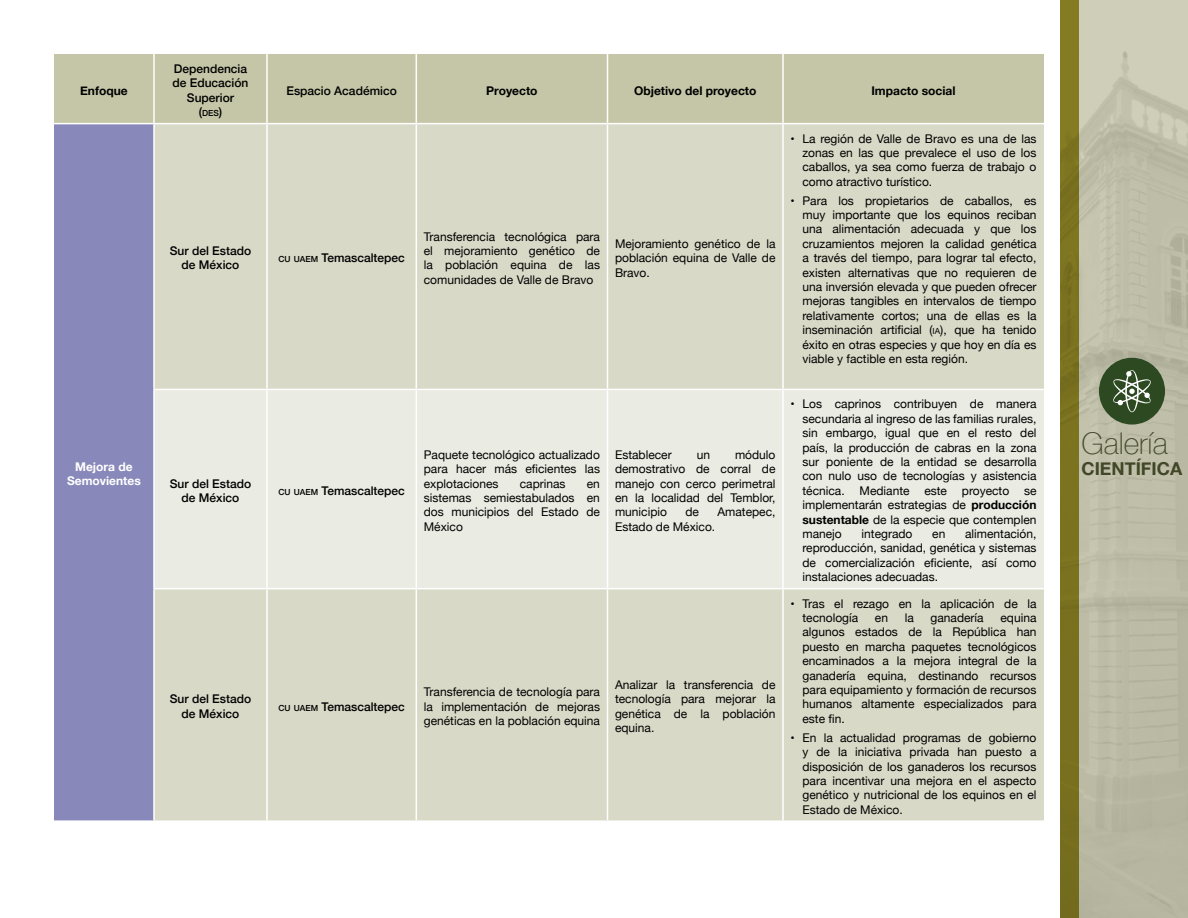
<style>
.page{position:relative;width:1188px;height:918px;background:#fff}
.page>*{position:absolute;margin:0;border:0;box-sizing:border-box;transform-origin:0 0}
.t1{font:100 30px "Helvetica Neue";color:#414727}
.t2{font:700 17.85px "Helvetica Neue";color:#414727}
.t3{font:12px/14.4px "Helvetica Neue";color:#000;text-align:justify}
.t4{font:500 12px/14.4px "Helvetica Neue";color:#000;text-align:center}
.t5{font:700 12px "Helvetica Neue";color:#000}
.t6{font:700 12px/14.4px "Helvetica Neue";color:#fff;text-align:center}
.t7{font:500 8.4px "Helvetica Neue";color:#000}
.s1{font-size:12px}
.s2{font-size:8.4px}
.s3{font-weight:700}
</style>
<div class="page">
<img style="left:1079px;top:0;width:109px;height:918px">
<div style="left:1099px;top:358px;width:66px;height:67px;background:#2c4921;border-radius:50%"></div>
<svg style="left:1113px;top:370px;width:38px;height:42px"></svg>
<div style="left:1060px;top:0;width:19px;height:918px;background:#7a721f"></div>
<div style="left:54px;top:54px;width:990px;height:69px;background:#c5c6a7"></div>
<div style="left:54px;top:124px;width:100px;height:697px;background:#8889ba"></div>
<div style="left:155px;top:124px;width:889px;height:696px;background:#d8d9c7"></div>
<div style="left:155px;top:390px;width:889px;height:198px;background:#eaebe2"></div>
<hr style="left:153px;top:389px;width:114px;height:1px;background:#fff">
<hr style="left:267px;top:389px;width:149px;height:1px;background:#fff">
<hr style="left:416px;top:389px;width:192px;height:1px;background:#fff">
<hr style="left:608px;top:389px;width:175px;height:1px;background:#fff">
<hr style="left:783px;top:389px;width:261px;height:1px;background:#fff">
<hr style="left:153px;top:588px;width:114px;height:1px;background:#fff">
<hr style="left:267px;top:588px;width:149px;height:1px;background:#fff">
<hr style="left:416px;top:588px;width:192px;height:1px;background:#fff">
<hr style="left:608px;top:588px;width:175px;height:1px;background:#fff">
<hr style="left:783px;top:588px;width:261px;height:1px;background:#fff">
<hr style="left:54px;top:820px;width:100px;height:2px;background:#fff">
<hr style="left:153px;top:54px;width:2px;height:69px;background:#fff">
<hr style="left:266px;top:54px;width:2px;height:69px;background:#fff">
<hr style="left:416px;top:54px;width:1px;height:69px;background:#fff">
<hr style="left:607px;top:54px;width:1px;height:69px;background:#fff">
<hr style="left:782px;top:54px;width:2px;height:69px;background:#fff">
<hr style="left:153px;top:124px;width:2px;height:265px;background:#fff">
<hr style="left:266px;top:124px;width:2px;height:265px;background:#fff">
<hr style="left:416px;top:124px;width:1px;height:265px;background:#fff">
<hr style="left:607px;top:124px;width:1px;height:265px;background:#fff">
<hr style="left:782px;top:124px;width:2px;height:265px;background:#fff">
<hr style="left:153px;top:390px;width:2px;height:198px;background:#fff">
<hr style="left:266px;top:390px;width:2px;height:198px;background:#fff">
<hr style="left:416px;top:390px;width:1px;height:198px;background:#fff">
<hr style="left:607px;top:390px;width:1px;height:198px;background:#fff">
<hr style="left:782px;top:390px;width:2px;height:198px;background:#fff">
<hr style="left:153px;top:589px;width:2px;height:231px;background:#fff">
<hr style="left:266px;top:589px;width:2px;height:231px;background:#fff">
<hr style="left:416px;top:589px;width:1px;height:231px;background:#fff">
<hr style="left:607px;top:589px;width:1px;height:231px;background:#fff">
<hr style="left:782px;top:589px;width:2px;height:231px;background:#fff">
<p class="t5" style="left:80px;top:81px;width:49px">Enfoque</p>
<p class="t6" style="left:67px;top:460px;width:75px">Mejora de<br>Semovientes</p>
<p class="t4" style="left:172px;top:61px;width:78px">Dependencia de Educación<br>Superior</p>
<p class="t7" style="left:199px;top:106px;width:25px"><span class="s1">(</span>DES<span class="s1">)</span></p>
<p class="t4" style="left:287px;top:83px;width:112px">Espacio Académico</p>
<p class="t5" style="left:486px;top:81px;width:53px">Proyecto</p>
<p class="t5" style="left:634px;top:81px;width:124px">Objetivo del proyecto</p>
<p class="t5" style="left:871px;top:81px;width:86px">Impacto social</p>
<p class="t4" style="left:170px;top:243px;width:83px">Sur del Estado de México</p>
<p class="t4" style="left:278px;top:250px;width:128px"><span class="s2">CU UAEM</span> Temascaltepec</p>
<p class="t4" style="left:170px;top:476px;width:83px">Sur del Estado de México</p>
<p class="t4" style="left:278px;top:483px;width:128px"><span class="s2">CU UAEM</span> Temascaltepec</p>
<p class="t4" style="left:170px;top:691px;width:83px">Sur del Estado de México</p>
<p class="t4" style="left:278px;top:699px;width:128px"><span class="s2">CU UAEM</span> Temascaltepec</p>
<p class="t3" style="left:424px;top:230px;width:178px">Transferencia tecnológica para el mejoramiento genético de la población equina de las comunidades de Valle de Bravo</p>
<p class="t3" style="left:615px;top:237px;width:162px">Mejoramiento genético de la población equina de Valle de Bravo.</p>
<p class="t3" style="left:424px;top:448px;width:178px">Paquete tecnológico actualizado para hacer más eficientes las explotaciones</p>
<p class="t3" style="left:520px;top:477px;width:47px">caprinas</p>
<p class="t3" style="left:424px;top:477px;width:178px;text-indent:163px">en sistemas semiestabulados en dos municipios del Estado de México</p>
<p class="t3" style="left:615px;top:448px;width:162px;text-indent:120px">módulo demostrativo de corral de manejo con cerco perimetral en la localidad del Temblor, municipio</p>
<p class="t3" style="left:615px;top:448px;width:58px">Establecer</p>
<p class="t3" style="left:697px;top:448px;width:15px">un</p>
<p class="t3" style="left:685px;top:506px;width:15px">de</p>
<p class="t3" style="left:717px;top:506px;width:60px">Amatepec,</p>
<p class="t3" style="left:615px;top:520px;width:102px">Estado de México.</p>
<p class="t3" style="left:424px;top:685px;width:178px">Transferencia de tecnología para la implementación de mejoras genéticas en la población equina</p>
<p class="t3" style="left:615px;top:678px;width:162px">Analizar la transferencia de tecnología para mejorar la genética de la población equina.</p>
<p class="t3" style="left:803px;top:132px;width:236px;text-indent:-12px">• La región de Valle de Bravo es una de las zonas en las que prevalece el uso de los caballos, ya sea como fuerza de trabajo o como atractivo turístico.</p>
<p class="t3" style="left:803px;top:194px;width:236px;text-indent:-12px">• Para los propietarios de caballos, es muy importante que los equinos reciban una alimentación adecuada y que los cruzamientos mejoren la calidad genética a través del tiempo, para lograr tal efecto, existen alternativas que no requieren de una inversión elevada y que pueden ofrecer mejoras tangibles en intervalos de tiempo relativamente cortos; una de ellas es la inseminación artificial (<span class="s2">ia</span>), que ha tenido éxito en otras especies y que hoy en día es viable y factible en esta región.</p>
<p class="t3" style="left:803px;top:398px;width:236px;text-indent:-12px">• Los caprinos contribuyen de manera secundaria al ingreso de las familias rurales, sin embargo, igual que en el resto del país, la producción de cabras en la zona sur poniente de la entidad se desarrolla con nulo uso de tecnologías y asistencia técnica. Mediante este proyecto se implementarán estrategias de <span class="s3">producción sustentable</span> de la especie que contemplen manejo</p>
<p class="t3" style="left:803px;top:527px;width:236px;text-indent:163px">alimentación, reproducción, sanidad, genética y sistemas de comercialización eficiente, así como instalaciones adecuadas.</p>
<p class="t3" style="left:862px;top:527px;width:52px">integrado</p>
<p class="t3" style="left:932px;top:527px;width:15px">en</p>
<p class="t3" style="left:803px;top:597px;width:235px;text-indent:-12px">• Tras el rezago en la aplicación de la tecnología</p>
<p class="t3" style="left:875px;top:611px;width:15px">en</p>
<p class="t3" style="left:905px;top:611px;width:11px">la</p>
<p class="t3" style="left:931px;top:611px;width:55px">ganadería</p>
<p class="t3" style="left:803px;top:611px;width:236px;text-indent:198px">equina algunos estados de la República han puesto en marcha paquetes tecnológicos encaminados a la mejora integral de la ganadería equina, destinando recursos para equipamiento y formación de recursos humanos altamente especializados para este fin.</p>
<p class="t3" style="left:803px;top:731px;width:236px;text-indent:-12px">• En la actualidad programas de gobierno y de la iniciativa privada han puesto a disposición de los ganaderos los recursos para incentivar una mejora en el aspecto genético y nutricional de los equinos en el Estado de México.</p>
<h1 class="t1" style="left:1081px;top:420px;width:88px">Galería</h1>
<h2 class="t2" style="left:1081px;top:455px;width:102px">CIENTÍFICA</h2>
</div>
